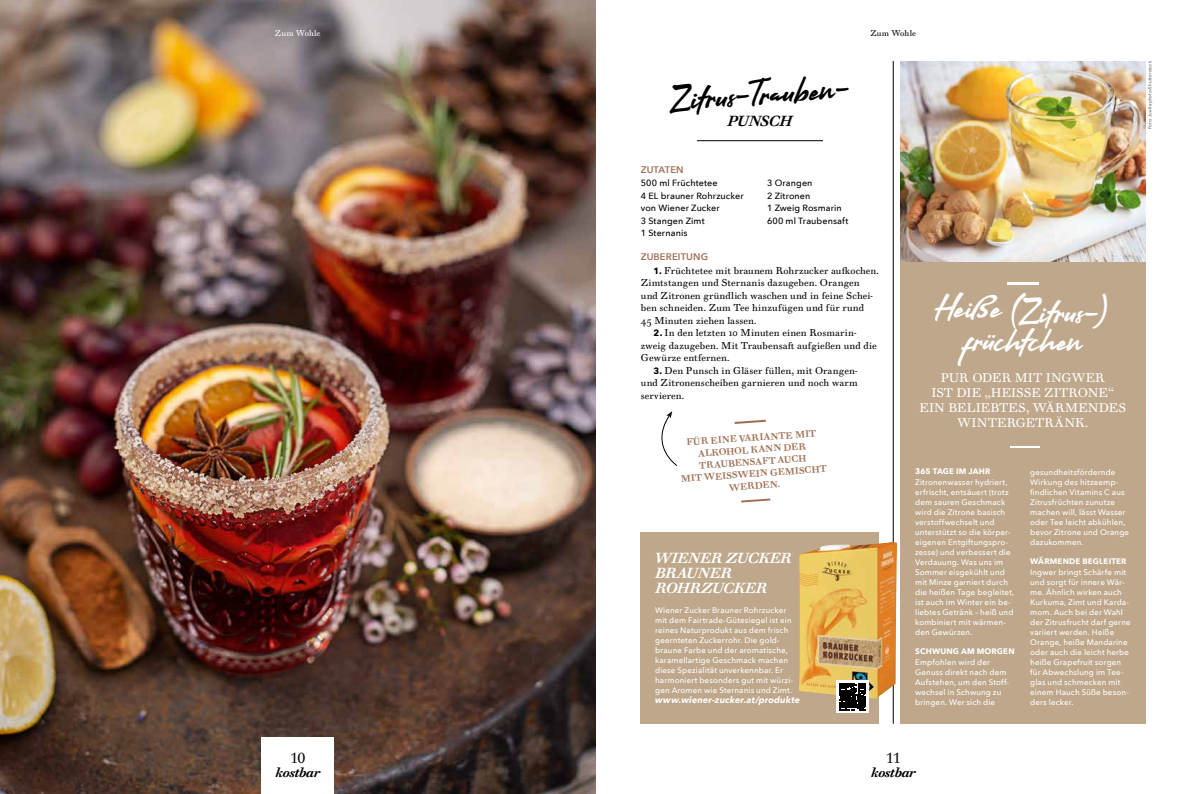
<style>
.page{position:relative;width:1191px;height:794px;background:#fff}
.page>*{position:absolute;margin:0;border:0;box-sizing:border-box;transform-origin:0 0}
.t1{font:32.4px "Arkipelago";color:#000}
.t2{font:32px/28px "Arkipelago";letter-spacing:-.02em;color:#fff;text-align:center}
.t3{font:500 27.5px "Avenir Next";color:#fff;scale:3.33 1}
.t4{font:500 25.7px "Avenir Next";color:#fff;scale:3.33 1}
.t5{font:italic 700 14px/15px "Walbaum Text Pro";letter-spacing:-.025em;color:#fff}
.t6{font:italic 700 14px "Walbaum Text Pro";letter-spacing:-.025em;color:#000}
.t7{font:14px "Walbaum Text Pro";color:#000}
.t8{font:italic 700 13px "Walbaum Text Pro";letter-spacing:-.03em;color:#000}
.t9{font:12px/15px "Walbaum Text Pro";letter-spacing:.005em;color:#fff;text-align:center}
.t10{font:9.5px/12.5px "Walbaum Text Pro";letter-spacing:.01em;color:#000}
.t11{font:600 9.5px "Avenir Next";letter-spacing:.015em;color:#9f7053}
.t12{font:500 9px/12.5px "Avenir Next";letter-spacing:.01em;color:#000}
.t13{font:700 9px/12px "Walbaum Text Pro";color:#9f7053;text-align:center}
.t14{font:italic 700 9px "Avenir Next";letter-spacing:.015em;color:#fff}
.t15{font:500 8px/10px "Avenir Next";letter-spacing:.015em;color:#fff}
.t16{font:700 8px "Avenir Next";letter-spacing:.02em;color:#fff}
.t17{font:8px "Walbaum Text Pro";letter-spacing:.005em;color:#fff}
.t18{font:8px "Walbaum Text Pro";letter-spacing:.005em;color:#000}
.t19{font:500 4.5px "Avenir Next";letter-spacing:.025em;color:#636362}
.s1{font-family:"Avenir Next";font-weight:700;font-size:9px}
</style>
<div class="page">
<hr style="left:697px;top:140px;width:126px;height:1px;background:#000">
<hr style="left:893px;top:61px;width:1px;height:663px;background:#000">
<img style="left:0;top:0;width:595px;height:794px">
<div style="left:261px;top:737px;width:73px;height:57px;background:#fff"></div>
<div style="left:900px;top:261px;width:245px;height:462px;background:#bea78a"></div>
<div style="left:641px;top:532px;width:238px;height:191px;background:#bea78a"></div>
<img style="left:799px;top:542px;width:98px;height:156px">
<svg style="left:836px;top:681px;width:32px;height:32px"></svg>
<svg style="left:839px;top:684px;width:26px;height:26px"></svg>
<img style="left:900px;top:61px;width:245px;height:200px">
<svg style="left:661px;top:411px;width:16px;height:55px"></svg>
<p class="t17" style="left:275px;top:28px;width:47px">Zum Wohle</p>
<h3 class="t7" style="left:290px;top:750px;width:17px">10</h3>
<h3 class="t8" style="left:275px;top:765px;width:46px">kostbar</h3>
<h1 class="t1" style="left:669px;top:80px;width:181px;rotate:-4deg">Zitrus-Trauben-</h1>
<h3 class="t6" style="left:727px;top:113px;width:66px">PUNSCH</h3>
<p class="t18" style="left:870px;top:28px;width:47px">Zum Wohle</p>
<p class="t11" style="left:641px;top:161px;width:44px">ZUTATEN</p>
<p class="t12" style="left:641px;top:176px;width:104px">500 ml Früchtetee<br>4 EL brauner Rohrzucker von Wiener Zucker<br>3 Stangen Zimt<br>1 Sternanis</p>
<p class="t12" style="left:767px;top:176px;width:83px">3 Orangen<br>2 Zitronen<br>1 Zweig Rosmarin<br>600 ml Traubensaft</p>
<p class="t11" style="left:641px;top:249px;width:69px">ZUBEREITUNG</p>
<p class="t10" style="left:641px;top:264px;width:240px;text-indent:13px"><span class="s1">1.</span> Früchtetee mit braunem Rohrzucker aufkochen.<br>Zimtstangen und Sternanis dazugeben. Orangen und Zitronen gründlich waschen und in feine Schei&shy;ben schneiden. Zum Tee hinzufügen und für rund<br>45 Minuten ziehen lassen.</p>
<p class="t10" style="left:641px;top:327px;width:237px;text-indent:13px"><span class="s1">2.</span> In den letzten 10 Minuten einen Rosmarin&shy;zweig dazugeben. Mit Traubensaft aufgießen und die<br>Gewürze entfernen.</p>
<p class="t10" style="left:641px;top:364px;width:218px;text-align:justify;text-indent:13px"><span class="s1">3.</span> Den Punsch in Gläser füllen, mit Orangen&shy;und Zitronenscheiben garnieren und noch warm servieren.</p>
<p class="t13" style="left:678px;top:437px;width:148px;rotate:-4deg">FÜR EINE VARIANTE MIT<br>ALKOHOL KANN DER<br>TRAUBENSAFT AUCH<br>MIT WEISSWEIN GEMISCHT<br>WERDEN.</p>
<h3 class="t5" style="left:655px;top:551px;width:138px">WIENER ZUCKER<br>BRAUNER<br>ROHRZUCKER</h3>
<p class="t15" style="left:655px;top:605px;width:140px">Wiener Zucker Brauner Rohrzucker mit dem Fairtrade-Gütesiegel ist ein reines Naturprodukt aus dem frisch geernteten Zuckerrohr. Die gold&shy;braune Farbe und der aromatische, karamellartige Geschmack machen diese Spezialität unverkennbar. Er harmoniert besonders gut mit würzi&shy;gen Aromen wie Sternanis und Zimt.</p>
<p class="t14" style="left:655px;top:692px;width:146px">www.wiener-zucker.at/produkte</p>
<h3 class="t3" style="left:1004px;top:257px;width:12px">–</h3>
<h2 class="t2" style="left:936px;top:297px;width:175px">Heiße (Zitrus-) früchtchen</h2>
<h3 class="t9" style="left:919px;top:370px;width:208px">PUR ODER MIT INGWER<br>IST DIE „HEISSE ZITRONE“<br>EIN BELIEBTES, WÄRMENDES<br>WINTERGETRÄNK.</h3>
<h3 class="t4" style="left:1007px;top:422px;width:12px">–</h3>
<p class="t16" style="left:915px;top:464px;width:77px">365 TAGE IM JAHR</p>
<p class="t15" style="left:915px;top:476px;width:101px">Zitronenwasser hydriert, erfrischt, entsäuert (trotz dem sauren Geschmack wird die Zitrone basisch verstoffwechselt und unterstützt so die körper&shy;eigenen Entgiftungspro&shy;zesse) und verbessert die<br>Verdauung. Was uns im<br>Sommer eisgekühlt und mit Minze garniert durch die heißen Tage begleitet, ist auch im Winter ein be&shy;liebtes Getränk – heiß und kombiniert mit wärmen&shy;den Gewürzen.</p>
<p class="t16" style="left:915px;top:644px;width:101px">SCHWUNG AM MORGEN</p>
<p class="t15" style="left:915px;top:656px;width:96px">Empfohlen wird der<br>Genuss direkt nach dem<br>Aufstehen, um den Stoff&shy;wechsel in Schwung zu bringen. Wer sich die</p>
<p class="t15" style="left:1030px;top:466px;width:100px">gesundheitsfördernde<br>Wirkung des hitzeemp&shy;findlichen Vitamins C aus<br>Zitrusfrüchten zunutze machen will, lässt Wasser oder Tee leicht abkühlen, bevor Zitrone und Orange dazukommen.</p>
<p class="t16" style="left:1030px;top:554px;width:98px">WÄRMENDE BEGLEITER</p>
<p class="t15" style="left:1030px;top:566px;width:102px">Ingwer bringt Schärfe mit und sorgt für innere Wär&shy;me. Ähnlich wirken auch<br>Kurkuma, Zimt und Karda&shy;mom. Auch bei der Wahl der Zitrusfrucht darf gerne variiert werden. Heiße<br>Orange, heiße Mandarine oder auch die leicht herbe heiße Grapefruit sorgen für Abwechslung im Tee&shy;glas und schmecken mit einem Hauch Süße beson&shy;ders lecker.</p>
<p class="t19" style="left:1146px;top:129px;width:70px;rotate:-90deg">Foto: Juefraphoto/Shutterstock</p>
<h3 class="t7" style="left:885px;top:750px;width:16px">11</h3>
<h3 class="t8" style="left:871px;top:765px;width:46px">kostbar</h3>
</div>
